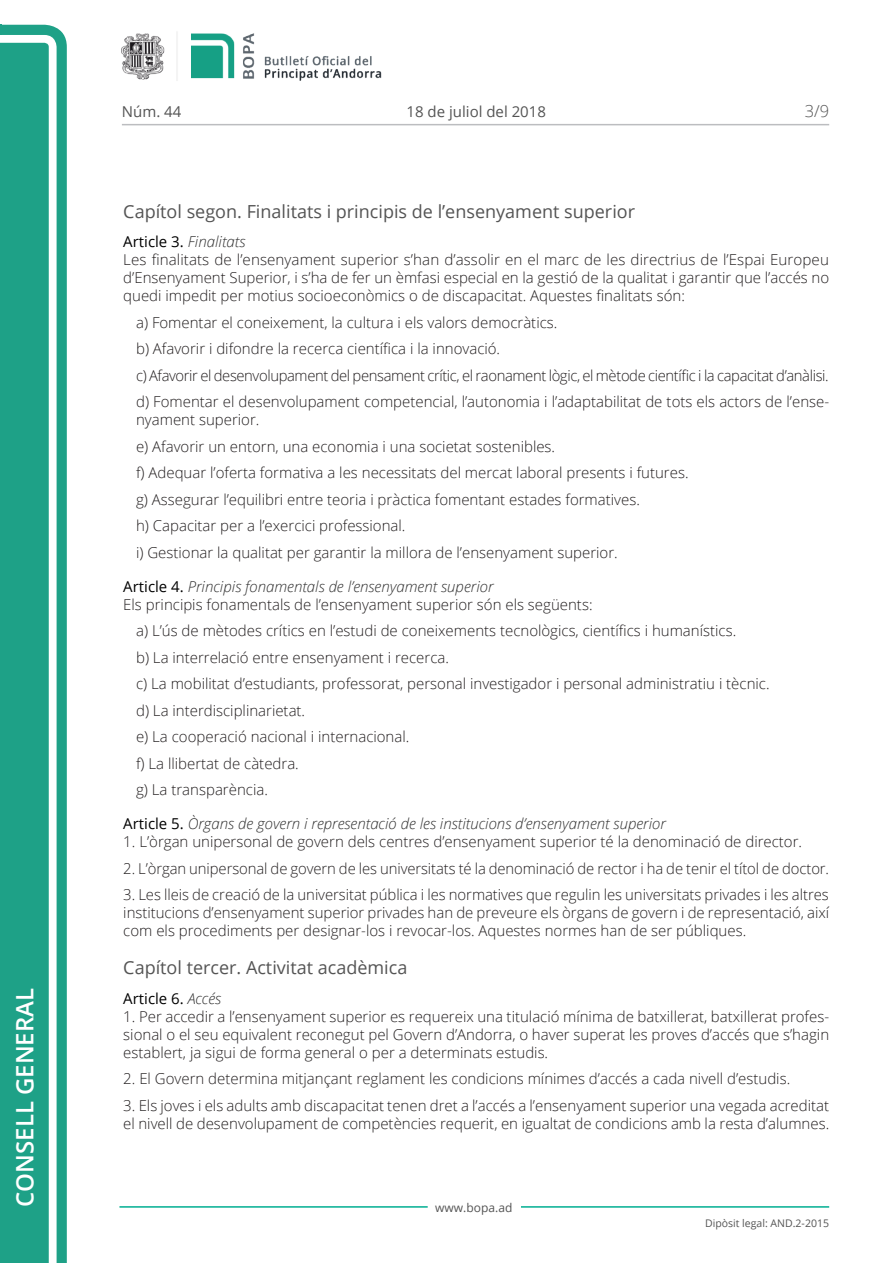
<style>
.page{position:relative;width:893px;height:1263px;background:#fff}
.page>*{position:absolute;margin:0;border:0;box-sizing:border-box;transform-origin:0 0}
.t1{font:600 24px "Open Sans";color:#fff}
.Titol_6{font:18px "Open Sans";color:#545454}
.t2{font:300 16.5px "Open Sans";color:#545454}
.Body_text{font:300 15px/18px "Open Sans";color:#231f20;text-align:justify}
.Body_text_i{font:300 15px/18px "Open Sans";color:#231f20}
.Titol_7{font:italic 300 15px "Open Sans";color:#303030}
.Body_text_i-2{font:300 15px "Open Sans";letter-spacing:-.025em;color:#231f20}
.t3{font:15px "Open Sans";color:#545454}
.Titol_7-2{font:15px "Open Sans";color:#000}
.t4{font:12px "Open Sans";color:#545454}
.t5{font:10.5px "Open Sans";color:#545454}
.s1{font-weight:400;font-style:normal;color:#000}
.s2{font-weight:300;font-style:italic;color:#303030}
</style>
<div class="page">
<svg style="left:0;top:25px;width:67px;height:1238px;fill:#1ea187"></svg>
<div style="left:0;top:43px;width:49px;height:1220px;background:#1ea187"></div>
<img style="left:122px;top:32px;width:260px;height:49px">
<hr style="left:119px;top:1206px;width:309px;height:2px;background:#00ae91">
<hr style="left:521px;top:1206px;width:308px;height:2px;background:#00ae91">
<hr style="left:122px;top:124px;width:707px;height:1px;background:#bcbdc0">
<h1 class="t1" style="left:8px;top:1207px;width:220px;rotate:-90deg">Consell General</h1>
<p class="t3" style="left:122px;top:102px;width:61px">Núm. 44</p>
<p class="t3" style="left:406px;top:102px;width:141px">18 de juliol del 2018</p>
<p class="t2" style="left:805px;top:100px;width:26px">3/9</p>
<p class="Titol_6" style="left:123px;top:199px;width:513px">Capítol segon. Finalitats i principis de l’ensenyament superior</p>
<p class="Titol_7" style="left:123px;top:232px;width:124px"><span class="s1">Article 3.</span> Finalitats</p>
<p class="Body_text" style="left:123px;top:251px;width:707px">Les finalitats de l’ensenyament superior s’han d’assolir en el marc de les directrius de l’Espai Europeu d’Ensenyament Superior, i s’ha de fer un èmfasi especial en la gestió de la qualitat i garantir que l’accés no quedi impedit per motius socioeconòmics o de discapacitat. Aquestes finalitats són:</p>
<p class="Body_text_i" style="left:136px;top:313px;width:423px">a) Fomentar el coneixement, la cultura i els valors democràtics.</p>
<p class="Body_text_i" style="left:136px;top:340px;width:366px">b) Afavorir i difondre la recerca científica i la innovació.</p>
<p class="Body_text_i-2" style="left:136px;top:365px;width:694px">c) Afavorir el desenvolupament del pensament crític, el raonament lògic, el mètode científic i la capacitat d’anàlisi.</p>
<p class="Body_text_i" style="left:136px;top:393px;width:695px">d) Fomentar el desenvolupament competencial, l’autonomia i l’adaptabilitat de tots els actors de l’ense&shy;nyament superior.</p>
<p class="Body_text_i" style="left:136px;top:437px;width:421px">e) Afavorir un entorn, una economia i una societat sostenibles.</p>
<p class="Body_text_i" style="left:136px;top:464px;width:554px">f) Adequar l’oferta formativa a les necessitats del mercat laboral presents i futures.</p>
<p class="Body_text_i" style="left:136px;top:490px;width:505px">g) Assegurar l’equilibri entre teoria i pràctica fomentant estades formatives.</p>
<p class="Body_text_i" style="left:136px;top:517px;width:271px">h) Capacitar per a l’exercici professional.</p>
<p class="Body_text_i" style="left:136px;top:543px;width:483px">i) Gestionar la qualitat per garantir la millora de l’ensenyament superior.</p>
<p class="Titol_7" style="left:123px;top:576px;width:372px"><span class="s1">Article 4.</span> Principis fonamentals de l’ensenyament superior</p>
<p class="Body_text" style="left:123px;top:595px;width:471px">Els principis fonamentals de l’ensenyament superior són els següents:</p>
<p class="Body_text_i" style="left:136px;top:621px;width:602px">a) L’ús de mètodes crítics en l’estudi de coneixements tecnològics, científics i humanístics.</p>
<p class="Body_text_i" style="left:136px;top:648px;width:314px">b) La interrelació entre ensenyament i recerca.</p>
<p class="Body_text_i" style="left:136px;top:674px;width:635px">c) La mobilitat d’estudiants, professorat, personal investigador i personal administratiu i tècnic.</p>
<p class="Body_text_i" style="left:136px;top:701px;width:171px">d) La interdisciplinarietat.</p>
<p class="Body_text_i" style="left:136px;top:727px;width:275px">e) La cooperació nacional i internacional.</p>
<p class="Body_text_i" style="left:136px;top:754px;width:164px">f) La llibertat de càtedra.</p>
<p class="Body_text_i" style="left:136px;top:780px;width:133px">g) La transparència.</p>
<p class="Titol_7" style="left:123px;top:813px;width:544px"><span class="s1">Article 5.</span> Òrgans de govern i representació de les institucions d’ensenyament superior</p>
<p class="Body_text" style="left:123px;top:832px;width:680px">1. L’òrgan unipersonal de govern dels centres d’ensenyament superior té la denominació de director.</p>
<p class="Body_text" style="left:123px;top:859px;width:707px">2. L’òrgan unipersonal de govern de les universitats té la denominació de rector i ha de tenir el títol de doctor.</p>
<p class="Body_text" style="left:123px;top:885px;width:707px">3. Les lleis de creació de la universitat pública i les normatives que regulin les universitats privades i les altres institucions d’ensenyament superior privades han de preveure els òrgans de govern i de representació, així com els procediments per designar-los i revocar-los. Aquestes normes han de ser públiques.</p>
<p class="Titol_6" style="left:123px;top:955px;width:286px">Capítol tercer. Activitat acadèmica</p>
<p class="Titol_7-2" style="left:123px;top:988px;width:100px">Article 6. <span class="s2">Accés</span></p>
<p class="Body_text" style="left:123px;top:1007px;width:707px">1. Per accedir a l’ensenyament superior es requereix una titulació mínima de batxillerat, batxillerat profes&shy;sional o el seu equivalent reconegut pel Govern d’Andorra, o haver superat les proves d’accés que s’hagin establert, ja sigui de forma general o per a determinats estudis.</p>
<p class="Body_text" style="left:123px;top:1069px;width:668px">2. El Govern determina mitjançant reglament les condicions mínimes d’accés a cada nivell d’estudis.</p>
<p class="Body_text" style="left:123px;top:1096px;width:707px">3. Els joves i els adults amb discapacitat tenen dret a l’accés a l’ensenyament superior una vegada acreditat el nivell de desenvolupament de competències requerit, en igualtat de condicions amb la resta d’alumnes.</p>
<p class="t4" style="left:435px;top:1199px;width:79px">www.bopa.ad</p>
<p class="t5" style="left:705px;top:1216px;width:125px">Dipòsit legal: AND.2-2015</p>
</div>
